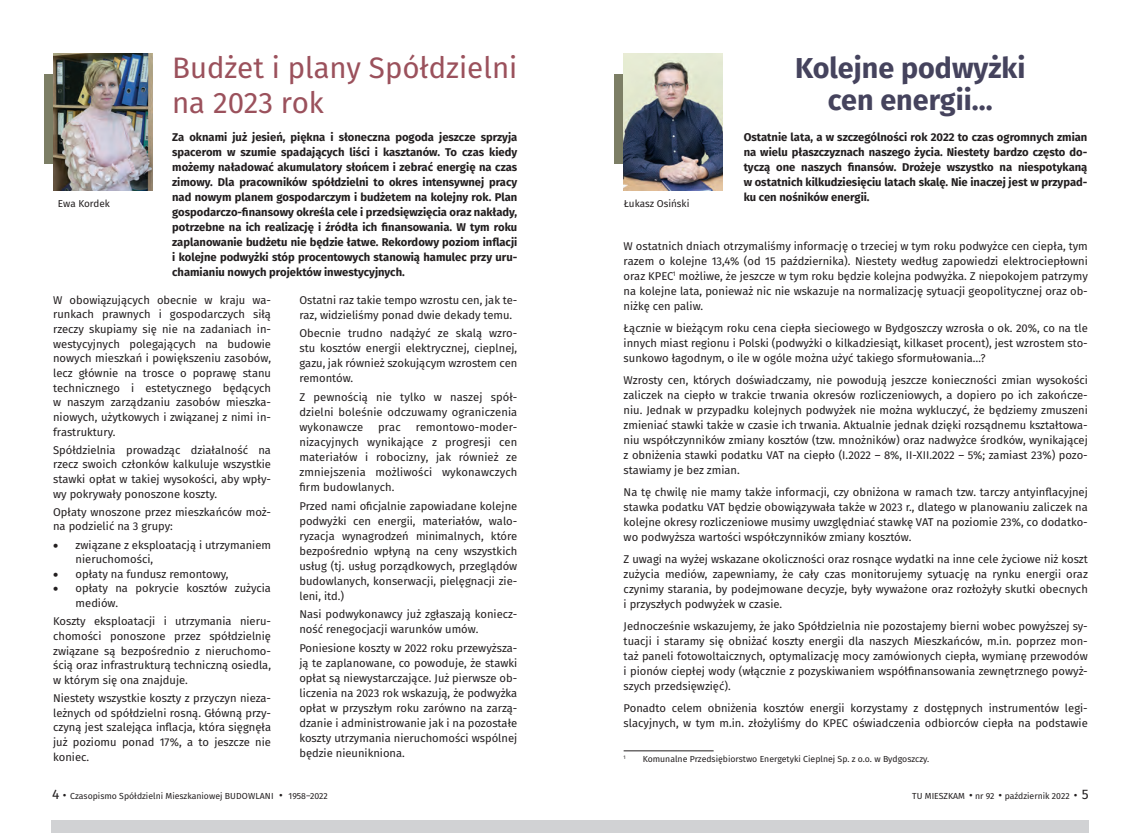
<style>
.page{position:relative;width:1141px;height:833px;background:#fff}
.page>*{position:absolute;margin:0;border:0;box-sizing:border-box;transform-origin:0 0}
.t1{font:29.62px/34.8px "Fira Sans";color:#9b515c}
.t2{font:700 28.75px/31.2px "Fira Sans";color:#45435d;text-align:center}
.t3{font:11.25px/15px "Fira Sans";color:#231f20;text-align:justify}
.t4{font:700 11.25px/15px "Fira Sans";color:#231f20;text-align:justify}
.t5{font:10px "Fira Sans";color:#231f20}
.przypis{font:8.75px "Fira Sans";color:#231f20}
.przypis-2{font:5.12px "Fira Sans";color:#231f20}
.s1{font-size:13.75px}
.s2{font-weight:800;font-size:12.5px}
</style>
<div class="page">
<div style="left:614px;top:74px;width:94px;height:90px;background:#7c7e65"></div>
<img style="left:624px;top:53px;width:99px;height:138px">
<div style="left:44px;top:74px;width:93px;height:90px;background:#7c7e65"></div>
<img style="left:54px;top:53px;width:98px;height:138px">
<hr style="left:624px;top:750px;width:90px;height:1px;background:#231f20">
<div style="left:52px;top:820px;width:1037px;height:13px;background:#d1d2d4"></div>
<p class="t1" style="left:172px;top:50px;width:347px">Budżet i plany Spółdzielni na 2023 rok</p>
<p class="t2" style="left:795px;top:51px;width:232px">Kolejne podwyżki cen energii…</p>
<p class="t4" style="left:744px;top:129px;width:345px">Ostatnie lata, a w szczególności rok 2022 to czas ogromnych zmian na wielu płaszczyznach naszego życia. Niestety bardzo często do&shy;tyczą one naszych finansów. Drożeje wszystko na niespotykaną w ostatnich kilkudziesięciu latach skalę. Nie inaczej jest w przypad&shy;ku cen nośników energii.</p>
<p class="t4" style="left:172px;top:129px;width:347px">Za oknami już jesień, piękna i słoneczna pogoda jeszcze sprzyja spacerom w szumie spadających liści i kasztanów. To czas kiedy możemy naładować akumulatory słońcem i zebrać energię na czas zimowy. Dla pracowników spółdzielni to okres intensywnej pracy nad nowym planem gospodarczym i budżetem na kolejny rok. Plan gospodarczo-finansowy określa cele i przedsięwzięcia oraz nakłady, potrzebne na ich realizację i źródła ich finansowania. W tym roku zaplanowanie budżetu nie będzie łatwe. Rekordowy poziom inflacji i kolejne podwyżki stóp procentowych stanowią hamulec przy uru&shy;chamianiu nowych projektów inwestycyjnych.</p>
<p class="t5" style="left:58px;top:196px;width:54px">Ewa Kordek</p>
<p class="t5" style="left:624px;top:196px;width:67px">Łukasz Osiński</p>
<p class="t3" style="left:624px;top:238px;width:466px">W ostatnich dniach otrzymaliśmy informację o trzeciej w tym roku podwyżce cen ciepła, tym razem o kolejne 13,4% (od 15 października). Niestety według zapowiedzi elektrociepłowni oraz KPEC<sup>1</sup> możliwe, że jeszcze w tym roku będzie kolejna podwyżka. Z niepokojem patrzymy na kolejne lata, ponieważ nic nie wskazuje na normalizację sytuacji geopolitycznej oraz ob&shy;niżkę cen paliw.</p>
<p class="t3" style="left:624px;top:320px;width:466px">Łącznie w bieżącym roku cena ciepła sieciowego w Bydgoszczy wzrosła o ok. 20%, co na tle innych miast regionu i Polski (podwyżki o kilkadziesiąt, kilkaset procent), jest wzrostem sto&shy;sunkowo łagodnym, o ile w ogóle można użyć takiego sformułowania…?</p>
<p class="t3" style="left:624px;top:372px;width:466px">Wzrosty cen, których doświadczamy, nie powodują jeszcze konieczności zmian wysokości zaliczek na ciepło w trakcie trwania okresów rozliczeniowych, a dopiero po ich zakończe&shy;niu. Jednak w przypadku kolejnych podwyżek nie można wykluczyć, że będziemy zmuszeni zmieniać stawki także w czasie ich trwania. Aktualnie jednak dzięki rozsądnemu kształtowa&shy;niu współczynników zmiany kosztów (tzw. mnożników) oraz nadwyżce środków, wynikającej z obniżenia stawki podatku VAT na ciepło (I.2022 – 8%, II-XII.2022 – 5%; zamiast 23%) pozo&shy;stawiamy je bez zmian.</p>
<p class="t3" style="left:624px;top:484px;width:466px">Na tę chwilę nie mamy także informacji, czy obniżona w ramach tzw. tarczy antyinflacyjnej stawka podatku VAT będzie obowiązywała także w 2023 r., dlatego w planowaniu zaliczek na kolejne okresy rozliczeniowe musimy uwzględniać stawkę VAT na poziomie 23%, co dodatko&shy;wo podwyższa wartości współczynników zmiany kosztów.</p>
<p class="t3" style="left:624px;top:551px;width:466px">Z uwagi na wyżej wskazane okoliczności oraz rosnące wydatki na inne cele życiowe niż koszt zużycia mediów, zapewniamy, że cały czas monitorujemy sytuację na rynku energii oraz czynimy starania, by podejmowane decyzje, były wyważone oraz rozłożyły skutki obecnych i przyszłych podwyżek w czasie.</p>
<p class="t3" style="left:624px;top:618px;width:466px">Jednocześnie wskazujemy, że jako Spółdzielnia nie pozostajemy bierni wobec powyższej sy&shy;tuacji i staramy się obniżać koszty energii dla naszych Mieszkańców, m.in. poprzez mon&shy;taż paneli fotowoltaicznych, optymalizację mocy zamówionych ciepła, wymianę przewodów i pionów ciepłej wody (włącznie z pozyskiwaniem współfinansowania zewnętrznego powyż&shy;szych przedsięwzięć).</p>
<p class="t3" style="left:624px;top:700px;width:466px">Ponadto celem obniżenia kosztów energii korzystamy z dostępnych instrumentów legi&shy;slacyjnych, w tym m.in. złożyliśmy do KPEC oświadczenia odbiorców ciepła na podstawie</p>
<p class="przypis-2" style="left:624px;top:753px;width:4px">1</p>
<p class="przypis" style="left:643px;top:752px;width:288px">Komunalne Przedsiębiorstwo Energetyki Cieplnej Sp. z o.o. w Bydgoszczy.</p>
<p class="t3" style="left:53px;top:292px;width:219px;line-height:14.6px">W obowiązujących obecnie w kraju wa&shy;runkach prawnych i gospodarczych siłą rzeczy skupiamy się nie na zadaniach in&shy;westycyjnych polegających na budowie nowych mieszkań i powiększeniu zasobów, lecz głównie na trosce o poprawę stanu technicznego i estetycznego będących w naszym zarządzaniu zasobów mieszka&shy;niowych, użytkowych i związanej z nimi in&shy;frastruktury.</p>
<p class="t3" style="left:53px;top:442px;width:219px;line-height:14.6px">Spółdzielnia prowadząc działalność na rzecz swoich członków kalkuluje wszystkie stawki opłat w takiej wysokości, aby wpły&shy;wy pokrywały ponoszone koszty.</p>
<p class="t3" style="left:53px;top:504px;width:219px;line-height:14.6px">Opłaty wnoszone przez mieszkańców moż&shy;na podzielić na 3 grupy:</p>
<p class="t3" style="left:76px;top:537px;width:197px;line-height:14.6px;text-indent:-22px">• związane z eksploatacją i utrzymaniem nieruchomości,</p>
<p class="t3" style="left:53px;top:566px;width:177px">• opłaty na fundusz remontowy,</p>
<p class="t3" style="left:76px;top:581px;width:197px;line-height:14.6px;text-indent:-22px">• opłaty na pokrycie kosztów zużycia mediów.</p>
<p class="t3" style="left:53px;top:613px;width:219px;line-height:14.6px">Koszty eksploatacji i utrzymania nieru&shy;chomości ponoszone przez spółdzielnię związane są bezpośrednio z nieruchomo&shy;ścią oraz infrastrukturą techniczną osiedla, w którym się ona znajduje.</p>
<p class="t3" style="left:53px;top:690px;width:219px">Niestety wszystkie koszty z przyczyn nieza&shy;leżnych od spółdzielni rosną. Główną przy&shy;czyną jest szalejąca inflacja, która sięgnęła już poziomu ponad 17%, a to jeszcze nie koniec.</p>
<p class="t3" style="left:299px;top:292px;width:219px">Ostatni raz takie tempo wzrostu cen, jak te&shy;raz, widzieliśmy ponad dwie dekady temu.</p>
<p class="t3" style="left:299px;top:326px;width:219px">Obecnie trudno nadążyć ze skalą wzro&shy;stu kosztów energii elektrycznej, cieplnej, gazu, jak również szokującym wzrostem cen remontów.</p>
<p class="t3" style="left:299px;top:389px;width:219px">Z pewnością nie tylko w naszej spół&shy;dzielni boleśnie odczuwamy ograniczenia wykonawcze</p>
<p class="t3" style="left:299px;top:419px;width:219px;text-indent:116px">remontowo-moder&shy;nizacyjnych wynikające z progresji cen materiałów i robocizny, jak również ze zmniejszenia możliwości wykonawczych firm budowlanych.</p>
<p class="t3" style="left:299px;top:498px;width:219px">Przed nami oficjalnie zapowiadane kolejne podwyżki cen energii, materiałów, walo&shy;ryzacja wynagrodzeń minimalnych, które bezpośrednio wpłyną na ceny wszystkich usług (tj. usług porządkowych, przeglądów budowlanych, konserwacji, pielęgnacji zie&shy;leni, itd.)</p>
<p class="t3" style="left:299px;top:606px;width:219px">Nasi podwykonawcy już zgłaszają koniecz&shy;ność renegocjacji warunków umów.</p>
<p class="t3" style="left:299px;top:640px;width:219px">Poniesione koszty w 2022 roku przewyższa&shy;ją te zaplanowane, co powoduje, że stawki opłat są niewystarczające. Już pierwsze ob&shy;liczenia na 2023 rok wskazują, że podwyżka opłat w przyszłym roku zarówno na zarzą&shy;dzanie i administrowanie jak i na pozostałe koszty utrzymania nieruchomości wspólnej będzie nieunikniona.</p>
<p class="t3" style="left:378px;top:419px;width:24px">prac</p>
<p class="przypis" style="left:52px;top:789px;width:277px"><span class="s1">4</span> <span class="s2">⋅</span> Czasopismo Spółdzielni Mieszkaniowej BUDOWLANI <span class="s2">⋅</span> 1958–2022</p>
<p class="przypis" style="left:912px;top:789px;width:178px">TU MIESZKAM <span class="s2">⋅</span> nr 92 <span class="s2">⋅</span> październik 2022 <span class="s2">⋅</span> <span class="s1">5</span></p>
</div>
